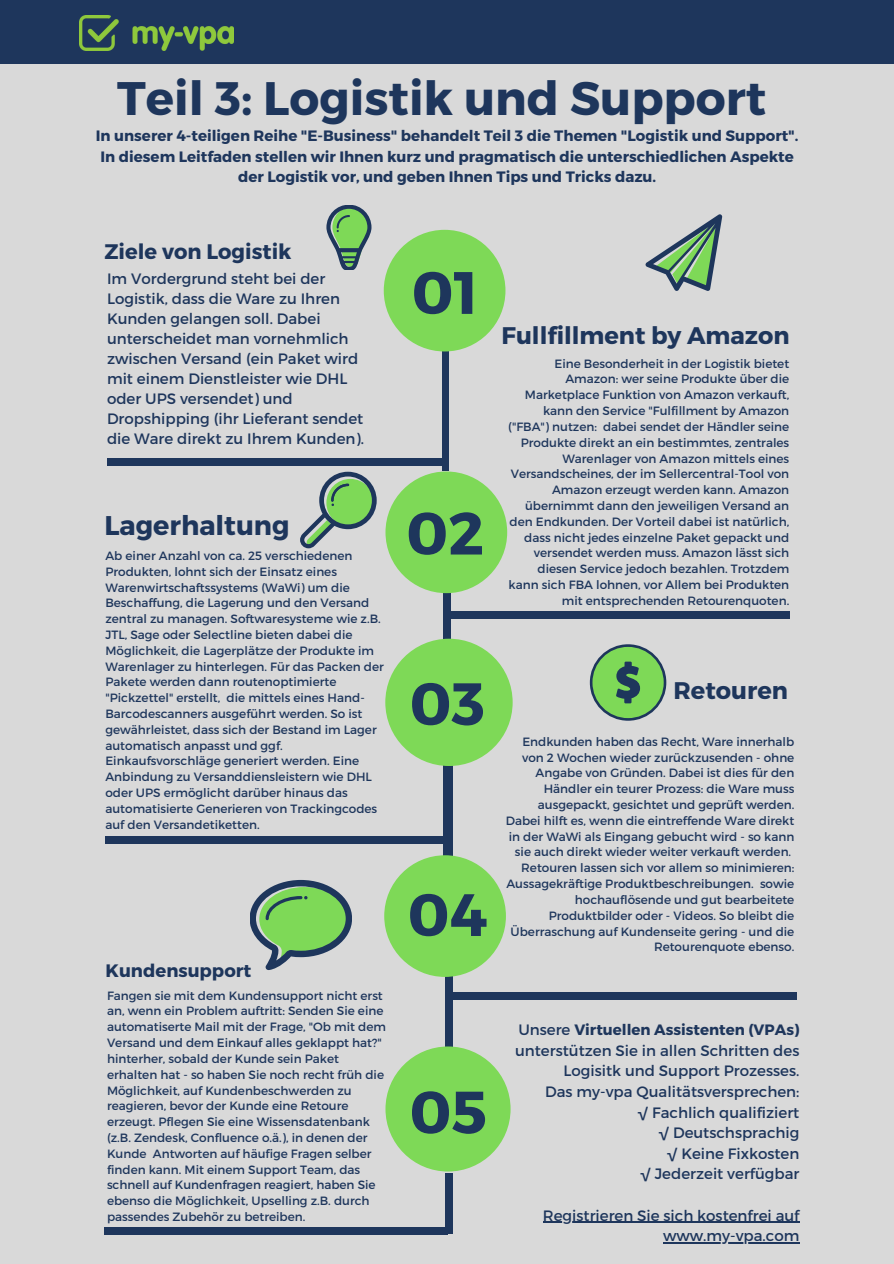
<style>
.page{position:relative;width:894px;height:1264px;background:#fff}
.page>*{position:absolute;margin:0;border:0;box-sizing:border-box;transform-origin:0 0}
.t1{font:700 59.55px "Montserrat";color:#1e365c}
.t2{font:700 46.95px "Montserrat";color:#1e365c}
.t3{font:700 27px "Montserrat";color:#1e365c}
.t4{font:700 24px "Montserrat";color:#1e365c}
.t5{font:700 21px "Montserrat";color:#1e365c}
.t6{font:700 18px "Montserrat";color:#1e365c}
.t7{font:15px/20px "Montserrat";color:#1e365c;text-align:right}
.t8{font:700 15px/20.2px "Montserrat";color:#1e365c;text-align:center}
.t9{font:12px/15.8px "Montserrat";color:#1e365c}
.s1{font-weight:700}
</style>
<div class="page">
<div style="left:0;top:0;width:893px;height:1263px;background:#d9d9d9"></div>
<svg style="left:250px;top:880px;width:101px;height:90px"></svg>
<svg style="left:300px;top:472px;width:76px;height:76px"></svg>
<svg style="left:326px;top:205px;width:45px;height:64px"></svg>
<svg style="left:645px;top:214px;width:77px;height:77px"></svg>
<div style="left:441px;top:329px;width:7px;height:142px;background:#1e365c"></div>
<div style="left:383px;top:230px;width:122px;height:121px;background:#7ed957;border-radius:50%"></div>
<div style="left:443px;top:557px;width:8px;height:91px;background:#1e365c"></div>
<div style="left:385px;top:471px;width:122px;height:122px;background:#7ed957;border-radius:50%"></div>
<div style="left:443px;top:757px;width:9px;height:107px;background:#1e365c"></div>
<div style="left:385px;top:638px;width:127px;height:128px;background:#7ed957;border-radius:50%"></div>
<div style="left:444px;top:959px;width:8px;height:98px;background:#1e365c"></div>
<div style="left:384px;top:855px;width:122px;height:121px;background:#7ed957;border-radius:50%"></div>
<div style="left:444px;top:1173px;width:8px;height:61px;background:#1e365c"></div>
<div style="left:385px;top:1046px;width:125px;height:125px;background:#7ed957;border-radius:50%"></div>
<div style="left:107px;top:458px;width:337px;height:8px;background:#1e365c"></div>
<div style="left:448px;top:611px;width:341px;height:8px;background:#1e365c"></div>
<div style="left:106px;top:836px;width:341px;height:7px;background:#1e365c"></div>
<div style="left:449px;top:991px;width:347px;height:8px;background:#1e365c"></div>
<div style="left:104px;top:1226px;width:344px;height:8px;background:#1e365c"></div>
<div style="left:0;top:0;width:893px;height:63px;background:#1e365c"></div>
<img style="left:79px;top:16px;width:155px;height:35px">
<svg style="left:589px;top:644px;width:77px;height:76px"></svg>
<div style="left:592px;top:647px;width:71px;height:71px;background:#7ed957;border-radius:50%"></div>
<svg style="left:616px;top:661px;width:24px;height:42px"></svg>
<hr style="left:542px;top:1221px;width:257px;height:1px;background:#1e365c">
<hr style="left:662px;top:1242px;width:137px;height:1px;background:#1e365c">
<h2 class="t2" style="left:117px;top:68px;width:650px">Teil 3: Logistik und Support</h2>
<p class="t8" style="left:96px;top:125px;width:704px">In unserer 4-teiligen Reihe "E-Business" behandelt Teil 3 die Themen "Logistik und Support".<br>In diesem Leitfaden stellen wir Ihnen kurz und pragmatisch die unterschiedlichen Aspekte der Logistik vor, und geben Ihnen Tips und Tricks dazu.</p>
<h3 class="t5" style="left:104px;top:237px;width:188px">Ziele von Logistik</h3>
<p class="t7" style="left:107px;top:268px;width:258px;text-align:left">Im Vordergrund steht bei der<br>Logistik, dass die Ware zu Ihren<br>Kunden gelangen soll. Dabei unterscheidet man vornehmlich zwischen Versand (ein Paket wird mit einem Dienstleister wie DHL oder UPS versendet) und<br>Dropshipping (ihr Lieferant sendet die Ware direkt zu Ihrem Kunden).</p>
<h3 class="t3" style="left:104px;top:508px;width:187px">Lagerhaltung</h3>
<p class="t9" style="left:105px;top:547px;width:280px">Ab einer Anzahl von ca. 25 verschiedenen Produkten, lohnt sich der Einsatz eines Warenwirtschaftssystems (WaWi) um die Beschaffung, die Lagerung und den Versand zentral zu managen. Softwaresysteme wie z.B.<br>JTL, Sage oder Selectline bieten dabei die Möglichkeit, die Lagerplätze der Produkte im Warenlager zu hinterlegen. Für das Packen der Pakete werden dann routenoptimierte "Pickzettel" erstellt, die mittels eines Hand-Barcodescanners ausgeführt werden. So ist gewährleistet, dass sich der Bestand im Lager automatisch anpasst und ggf.<br>Einkaufsvorschläge generiert werden. Eine Anbindung zu Versanddiensleistern wie DHL oder UPS ermöglicht darüber hinaus das automatisierte Generieren von Trackingcodes auf den Versandetiketten.</p>
<h3 class="t6" style="left:106px;top:958px;width:147px">Kundensupport</h3>
<p class="t9" style="left:107px;top:986px;width:280px">Fangen sie mit dem Kundensupport nicht erst an, wenn ein Problem auftritt: Senden Sie eine automatiserte Mail mit der Frage, "Ob mit dem Versand und dem Einkauf alles geklappt hat?" hinterher, sobald der Kunde sein Paket erhalten hat - so haben Sie noch recht früh die Möglichkeit, auf Kundenbeschwerden zu reagieren, bevor der Kunde eine Retoure erzeugt. Pflegen Sie eine Wissensdatenbank (z.B. Zendesk, Confluence o.ä.), in denen der Kunde Antworten auf häufige Fragen selber finden kann. Mit einem Support Team, das schnell auf Kundenfragen reagiert, haben Sie ebenso die Möglichkeit, Upselling z.B. durch passendes Zubehör zu betreiben.</p>
<h1 class="t1" style="left:411px;top:254px;width:68px">01</h1>
<h1 class="t1" style="left:406px;top:494px;width:79px">02</h1>
<h3 class="t4" style="left:501px;top:320px;width:289px">Fullfillment by Amazon</h3>
<p class="t9" style="left:508px;top:355px;width:282px;text-align:right">Eine Besonderheit in der Logistik bietet Amazon: wer seine Produkte über die Marketplace Funktion von Amazon verkauft, kann den Service "Fulfillment by Amazon ("FBA") nutzen: dabei sendet der Händler seine Produkte direkt an ein bestimmtes, zentrales Warenlager von Amazon mittels eines Versandscheines, der im Sellercentral-Tool von Amazon erzeugt werden kann. Amazon übernimmt dann den jeweiligen Versand an den Endkunden. Der Vorteil dabei ist natürlich, dass nicht jedes einzelne Paket gepackt und versendet werden muss. Amazon lässt sich diesen Service jedoch bezahlen. Trotzdem kann sich FBA lohnen, vor Allem bei Produkten mit entsprechenden Retourenquoten.</p>
<h1 class="t1" style="left:409px;top:665px;width:77px">03</h1>
<h1 class="t1" style="left:407px;top:876px;width:81px">04</h1>
<h3 class="t4" style="left:673px;top:675px;width:116px">Retouren</h3>
<p class="t9" style="left:505px;top:733px;width:290px;text-align:right">Endkunden haben das Recht, Ware innerhalb von 2 Wochen wieder zurückzusenden - ohne Angabe von Gründen. Dabei ist dies für den Händler ein teurer Prozess: die Ware muss ausgepackt, gesichtet und geprüft werden.<br>Dabei hilft es, wenn die eintreffende Ware direkt in der WaWi als Eingang gebucht wird - so kann sie auch direkt wieder weiter verkauft werden.<br>Retouren lassen sich vor allem so minimieren:<br>Aussagekräftige Produktbeschreibungen. sowie hochauflösende und gut bearbeitete Produktbilder oder - Videos. So bleibt die Überraschung auf Kundenseite gering - und die Retourenquote ebenso.</p>
<h1 class="t1" style="left:409px;top:1073px;width:79px">05</h1>
<p class="t7" style="left:515px;top:1018px;width:286px;line-height:20.5px">Unsere <span class="s1">Virtuellen Assistenten (VPAs) </span>unterstützen Sie in allen Schritten des<br>Logisitk und Support Prozesses.<br>Das my-vpa Qualitätsversprechen:<br>√ Fachlich qualifiziert<br>√ Deutschsprachig<br>√ Keine Fixkosten<br>√ Jederzeit verfügbar</p>
<p class="t7" style="left:542px;top:1204px;width:258px;line-height:20.5px">Registrieren Sie sich kostenfrei auf www.my-vpa.com</p>
</div>
